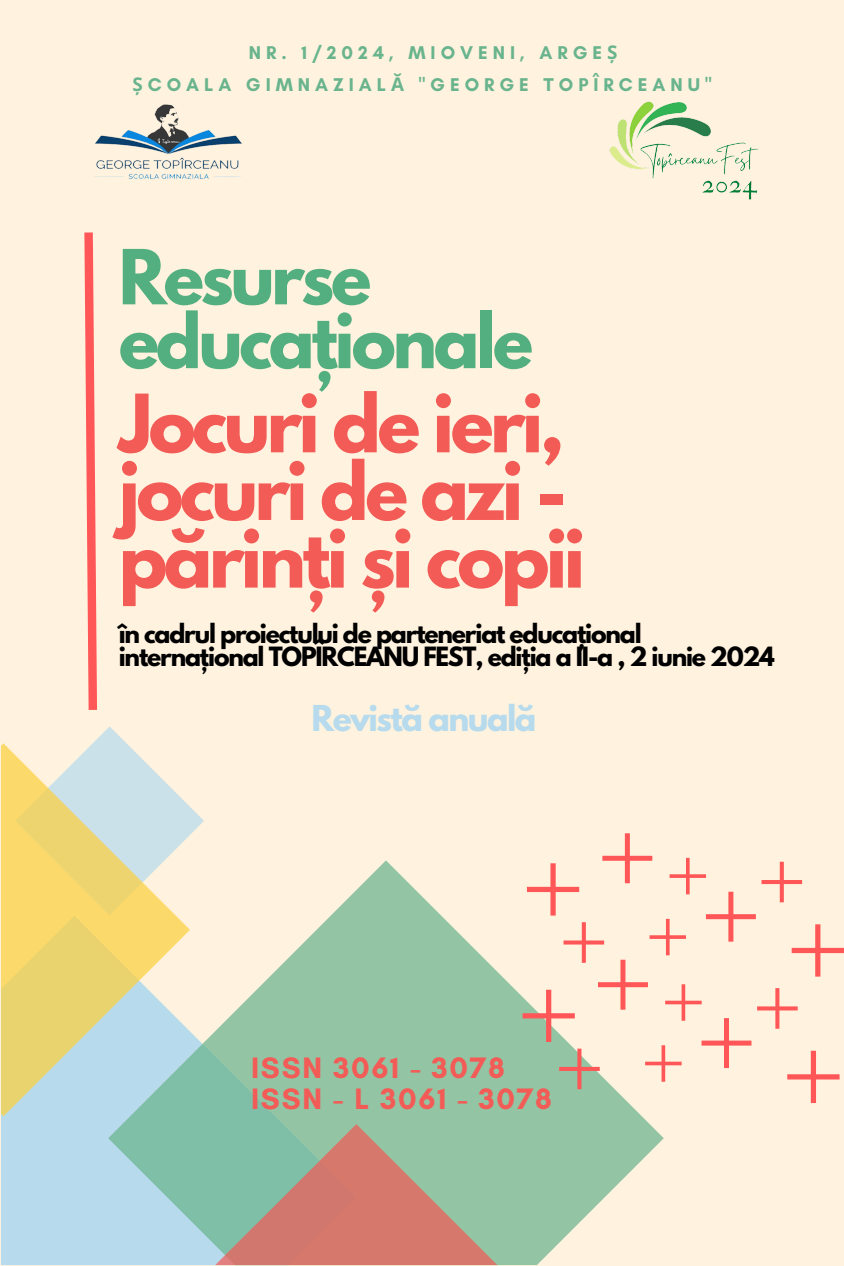
<style>
.page{position:relative;width:844px;height:1266px;background:#fff3df}
.page>*{position:absolute;margin:0;border:0;box-sizing:border-box;transform-origin:0 0}
.t1{font:700 71.18px/67.7px "League Spartan";letter-spacing:-.05em;color:#f35b56}
.t2{font:700 67.2px/63.8px "League Spartan";letter-spacing:-.05em;color:#54af80}
.t3{font:700 31.65px "League Spartan";letter-spacing:-.05em;color:#b7dbed}
.t4{font:700 30.15px/30.2px "Glacial Indifference";letter-spacing:.06em;color:#f35b56}
.t5{font:700 23.55px/22.4px "League Spartan";letter-spacing:-.05em;color:#000}
.t6{font:700 18.83px "Glacial Indifference";letter-spacing:.265em;color:#69b48d}
.s1{font-family:"Noto Sans"}
</style>
<div class="page">
<div style="left:1px;top:1116px;width:107px;height:149px;background:#b7dbed"></div>
<svg style="left:93px;top:726px;width:111px;height:109px"></svg>
<svg style="left:1px;top:743px;width:189px;height:373px"></svg>
<svg style="left:108px;top:860px;width:556px;height:405px;fill:#93c5a4"></svg>
<svg style="left:215px;top:1124px;width:282px;height:141px"></svg>
<svg style="left:84px;top:236px;width:13px;height:474px"></svg>
<svg style="left:522px;top:833px;width:322px;height:270px"></svg>
<img style="left:84px;top:104px;width:158px;height:132px">
<img style="left:609px;top:101px;width:149px;height:99px">
<h1 class="t6" style="left:249px;top:41px;width:370px">NR. 1/2024, MIOVENI, ARGE<span class="s1">Ș</span></h1>
<p class="t6" style="left:132px;top:73px;width:581px"><span class="s1">Ș</span>COALA GIMNAZIAL<span class="s1">Ă</span> "GEORGE TOPÎRCEANU"</p>
<p class="t2" style="left:119px;top:254px;width:416px">Resurse educaționale</p>
<h1 class="t1" style="left:119px;top:399px;width:468px">Jocuri de ieri, jocuri de azi - părinți și copii</h1>
<h3 class="t5" style="left:119px;top:626px;width:657px">în cadrul proiectului de parteneriat educațional internațional TOPÎRCEANU FEST, ediția a II-a , 2 iunie 2024</h3>
<h4 class="t3" style="left:312px;top:702px;width:226px">Revistă anuală</h4>
<p class="t4" style="left:251px;top:1052px;width:302px">ISSN 3061 - 3078<br>ISSN - L 3061 - 3078</p>
</div>
